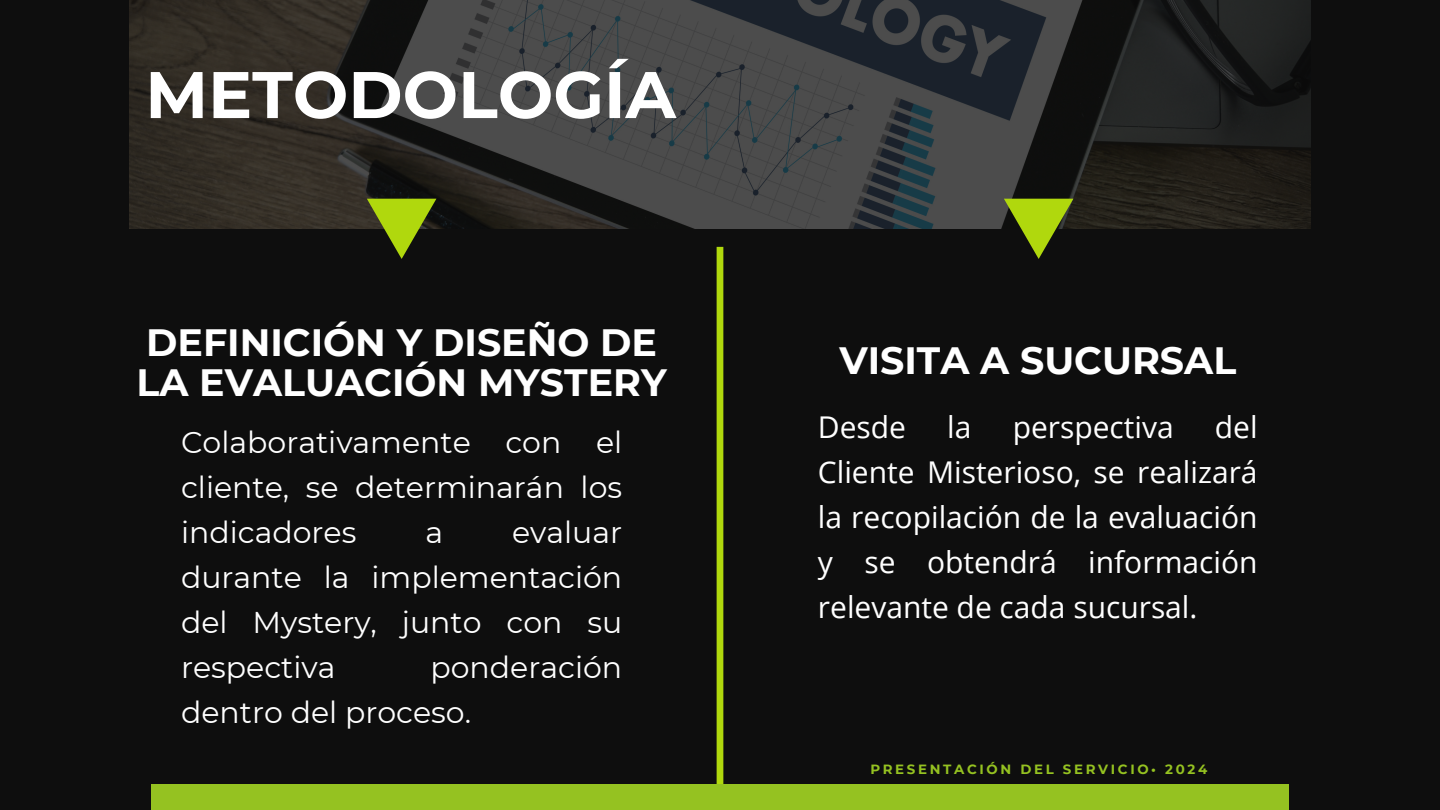
<style>
.page{position:relative;width:1440px;height:810px;background:#0e0e0e}
.page>*{position:absolute;margin:0;border:0;box-sizing:border-box;transform-origin:0 0}
.t1{font:700 65.7px "Montserrat";color:#fff}
.t2{font:700 38px/39.8px "Montserrat";color:#fff}
.t3{font:30px/45px "Montserrat";color:#fff;text-align:justify}
.t4{font:30px/45px "Open Sans";color:#fff;text-align:justify}
.t5{font:700 13.4px "Montserrat";letter-spacing:.2em;color:#95c221}
</style>
<div class="page">
<img style="left:130px;top:0;width:1180px;height:229px">
<svg style="left:367px;top:199px;width:69px;height:60px"></svg>
<svg style="left:1004px;top:199px;width:69px;height:60px"></svg>
<div style="left:717px;top:247px;width:6px;height:537px;background:#b0d80d"></div>
<div style="left:151px;top:784px;width:1138px;height:26px;background:#95c221"></div>
<p class="t1" style="left:145px;top:54px;width:532px">METODOLOGÍA</p>
<p class="t2" style="left:136px;top:323px;width:532px">DEFINICIÓN Y DISEÑO DE<br>LA EVALUACIÓN MYSTERY</p>
<p class="t3" style="left:181px;top:420px;width:443px">Colaborativamente con el cliente, se determinarán los indicadores</p>
<p class="t3" style="left:181px;top:510px;width:443px;text-indent:331px">evaluar durante la implementación del Mystery, junto con su respectiva</p>
<p class="t3" style="left:425px;top:510px;width:19px">a</p>
<p class="t3" style="left:181px;top:645px;width:443px;text-indent:249px">ponderación dentro del proceso.</p>
<p class="t2" style="left:839px;top:341px;width:398px">VISITA A SUCURSAL</p>
<p class="t4" style="left:818px;top:404px;width:441px;text-indent:397px">del Cliente Misterioso, se realizará la recopilación de la evaluación y se obtendrá información relevante de cada sucursal.</p>
<p class="t4" style="left:818px;top:404px;width:90px">Desde</p>
<p class="t4" style="left:947px;top:404px;width:26px">la</p>
<p class="t4" style="left:1013px;top:404px;width:163px">perspectiva</p>
<p class="t5" style="left:870px;top:761px;width:338px">PRESENTACIÓN DEL SERVICIO• 2024</p>
</div>
